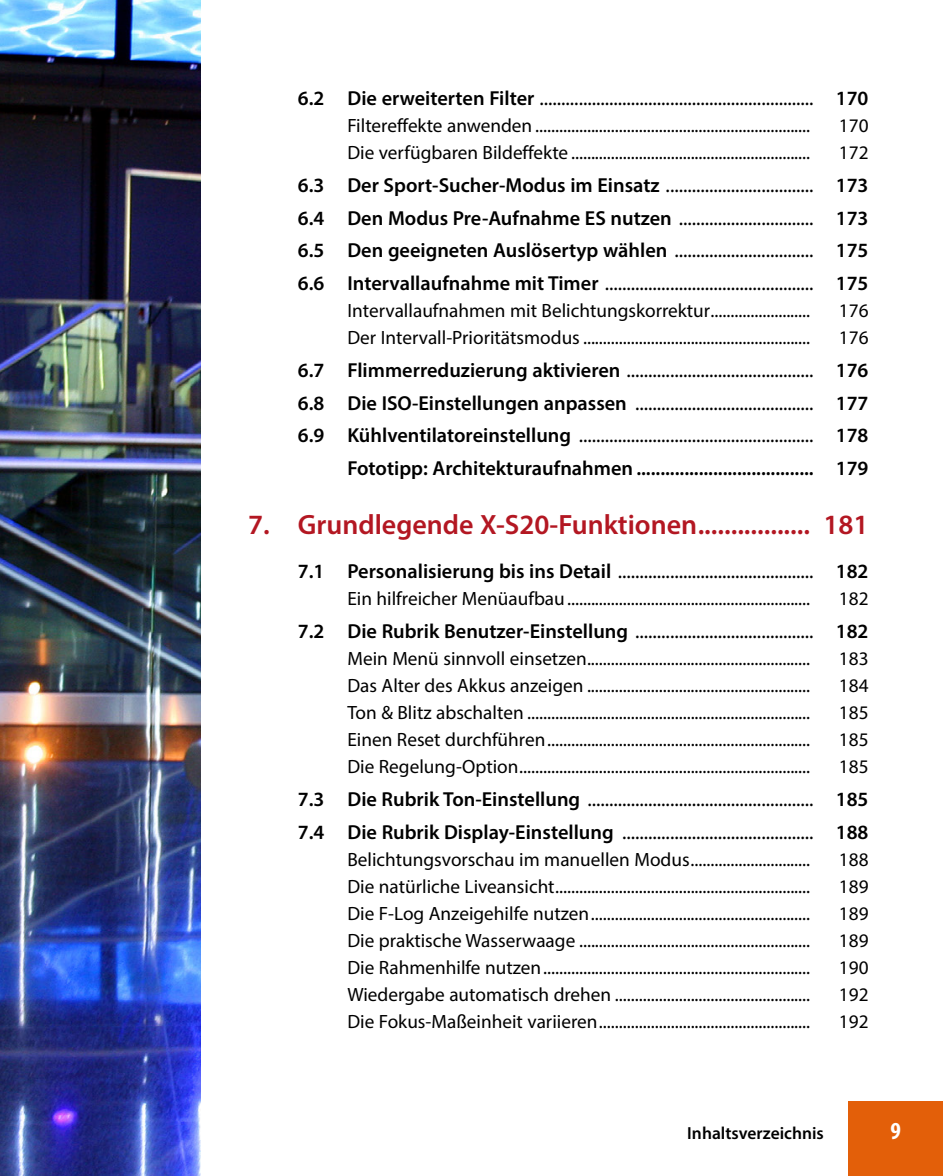
<style>
.page{position:relative;width:943px;height:1176px;background:#fff}
.page>*{position:absolute;margin:0;border:0;box-sizing:border-box;transform-origin:0 0}
.t1{font:600 28px "Myriad Pro";color:#b31722}
.t2{font:700 condensed 24.5px "Myriad Pro";color:#fff}
.t3{font:21px "Myriad Pro";color:#000}
.t4{font:600 20.3px "Myriad Pro";color:#000}
.t5{font:19.25px "Myriad Pro";color:#000}
.t6{font:600 17.5px "Myriad Pro";color:#000}
.s1{font-weight:600;font-size:20.3px}
.s2{font-weight:400;font-size:21px}
</style>
<div class="page">
<div style="left:848px;top:1101px;width:95px;height:75px;background:#e35f09"></div>
<img style="left:0;top:0;width:201px;height:1176px">
<p class="t3" style="left:298px;top:85px;width:572px"><span class="s1">6.2 Die erweiterten Filter</span> ............................................................... <span class="s1">170</span></p>
<p class="t5" style="left:347px;top:114px;width:464px">Filtereffekte anwenden .....................................................................</p>
<p class="t5" style="left:838px;top:114px;width:31px">170</p>
<p class="t5" style="left:347px;top:141px;width:464px">Die verfügbaren Bildeffekte ............................................................</p>
<p class="t5" style="left:838px;top:141px;width:31px">172</p>
<p class="t4" style="left:298px;top:172px;width:572px">6.3 Der Sport-Sucher-Modus im Einsatz <span class="s2">..................................</span> 173</p>
<p class="t4" style="left:298px;top:205px;width:572px">6.4 Den Modus Pre-Aufnahme ES nutzen <span class="s2">...............................</span> 173</p>
<p class="t4" style="left:298px;top:238px;width:572px">6.5 Den geeigneten Auslösertyp wählen <span class="s2">................................</span> 175</p>
<p class="t3" style="left:298px;top:270px;width:572px"><span class="s1">6.6 Intervallaufnahme mit Timer</span> ................................................ <span class="s1">175</span></p>
<p class="t5" style="left:347px;top:299px;width:464px">Intervallaufnahmen mit Belichtungskorrektur.........................</p>
<p class="t5" style="left:838px;top:299px;width:31px">176</p>
<p class="t5" style="left:347px;top:326px;width:464px">Der Intervall-Prioritätsmodus .........................................................</p>
<p class="t5" style="left:838px;top:326px;width:31px">176</p>
<p class="t3" style="left:298px;top:357px;width:572px"><span class="s1">6.7 Flimmerreduzierung aktivieren</span> ........................................... <span class="s1">176</span></p>
<p class="t3" style="left:298px;top:390px;width:572px"><span class="s1">6.8 Die ISO-Einstellungen anpassen</span> ......................................... <span class="s1">177</span></p>
<p class="t3" style="left:298px;top:422px;width:572px"><span class="s1">6.9 Kühlventilatoreinstellung</span> ...................................................... <span class="s1">178</span></p>
<p class="t4" style="left:347px;top:455px;width:522px">Fototipp: Architekturaufnahmen ..................................... 179</p>
<p class="t1" style="left:248px;top:507px;width:622px">7. Grundlegende X-S20-Funktionen................. 181</p>
<p class="t3" style="left:298px;top:558px;width:572px"><span class="s1">7.1 Personalisierung bis ins Detail</span> ............................................. <span class="s1">182</span></p>
<p class="t5" style="left:347px;top:587px;width:464px">Ein hilfreicher Menüaufbau.............................................................</p>
<p class="t5" style="left:838px;top:587px;width:31px">182</p>
<p class="t3" style="left:298px;top:618px;width:572px"><span class="s1">7.2 Die Rubrik Benutzer-Einstellung</span> ......................................... <span class="s1">182</span></p>
<p class="t5" style="left:347px;top:647px;width:464px">Mein Menü sinnvoll einsetzen........................................................</p>
<p class="t5" style="left:838px;top:647px;width:31px">183</p>
<p class="t5" style="left:347px;top:674px;width:464px">Das Alter des Akkus anzeigen ........................................................</p>
<p class="t5" style="left:838px;top:674px;width:31px">184</p>
<p class="t5" style="left:347px;top:701px;width:464px">Ton &amp; Blitz abschalten .......................................................................</p>
<p class="t5" style="left:838px;top:701px;width:31px">185</p>
<p class="t5" style="left:347px;top:728px;width:464px">Einen Reset durchführen..................................................................</p>
<p class="t5" style="left:838px;top:728px;width:31px">185</p>
<p class="t5" style="left:347px;top:755px;width:464px">Die Regelung-Option.........................................................................</p>
<p class="t5" style="left:838px;top:755px;width:31px">185</p>
<p class="t3" style="left:298px;top:786px;width:572px"><span class="s1">7.3 Die Rubrik Ton-Einstellung</span> .................................................... <span class="s1">185</span></p>
<p class="t3" style="left:298px;top:818px;width:572px"><span class="s1">7.4 Die Rubrik Display-Einstellung</span> ............................................ <span class="s1">188</span></p>
<p class="t5" style="left:347px;top:847px;width:464px">Belichtungsvorschau im manuellen Modus..............................</p>
<p class="t5" style="left:838px;top:847px;width:31px">188</p>
<p class="t5" style="left:347px;top:874px;width:464px">Die natürliche Liveansicht................................................................</p>
<p class="t5" style="left:838px;top:874px;width:31px">189</p>
<p class="t5" style="left:347px;top:901px;width:464px">Die F-Log Anzeigehilfe nutzen.......................................................</p>
<p class="t5" style="left:838px;top:901px;width:31px">189</p>
<p class="t5" style="left:347px;top:928px;width:464px">Die praktische Wasserwaage ..........................................................</p>
<p class="t5" style="left:838px;top:928px;width:31px">189</p>
<p class="t5" style="left:347px;top:955px;width:464px">Die Rahmenhilfe nutzen...................................................................</p>
<p class="t5" style="left:838px;top:955px;width:31px">190</p>
<p class="t5" style="left:347px;top:982px;width:464px">Wiedergabe automatisch drehen .................................................</p>
<p class="t5" style="left:838px;top:982px;width:31px">192</p>
<p class="t5" style="left:347px;top:1009px;width:464px">Die Fokus-Maßeinheit variieren.....................................................</p>
<p class="t5" style="left:838px;top:1009px;width:31px">192</p>
<p class="t6" style="left:687px;top:1121px;width:138px">Inhaltsverzeichnis</p>
<p class="t2" style="left:890px;top:1115px;width:12px">9</p>
</div>
